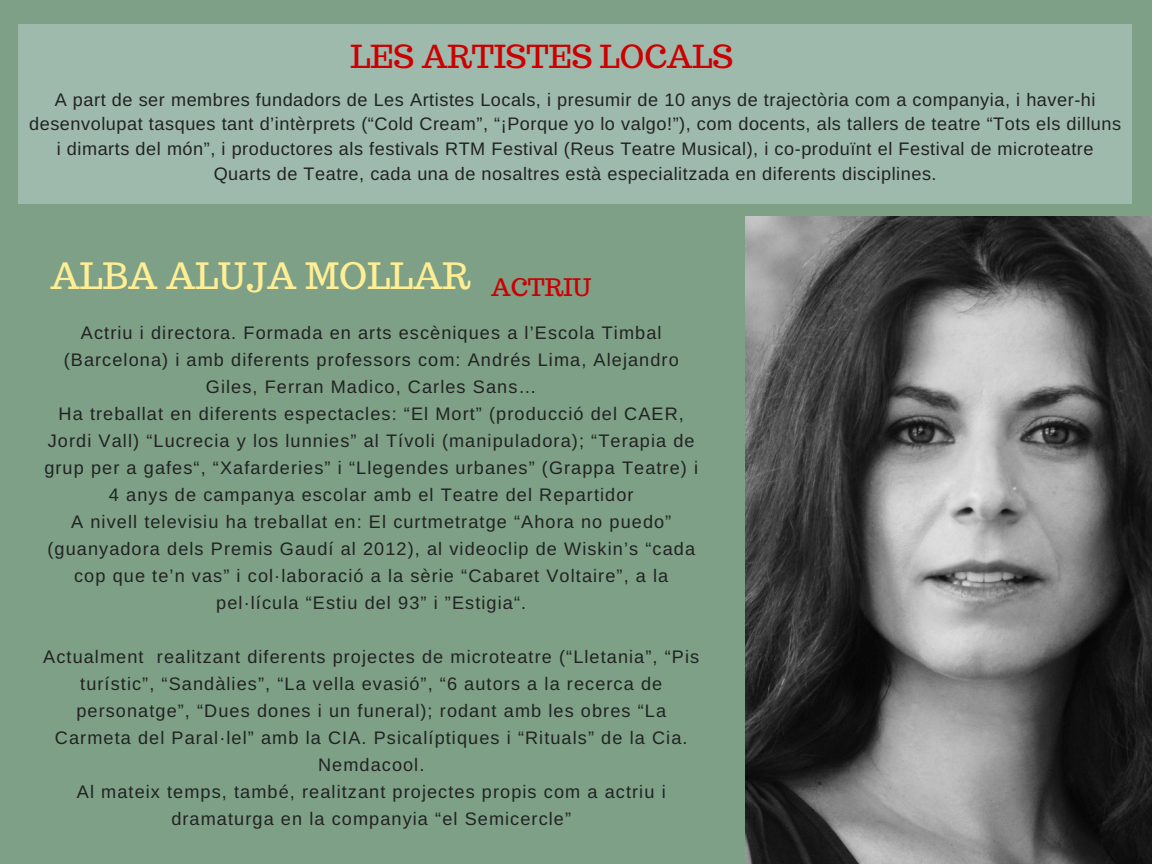
<style>
.page{position:relative;width:1152px;height:864px;background:#7da086}
.page>*{position:absolute;margin:0;border:0;box-sizing:border-box;transform-origin:0 0}
.t1{font:36.3px "Trocchi";color:#ffee94}
.t2{font:31.65px "Trocchi";color:#c00}
.t3{font:18.15px/27px "Arimo";letter-spacing:.06em;color:#222;text-align:center}
.t4{font:18.15px/24.8px "Arimo";letter-spacing:.03em;color:#222;text-align:center}
.s1{font-family:"Liberation Sans"}
</style>
<div class="page">
<img style="left:746px;top:216px;width:406px;height:648px">
<div style="left:18px;top:24px;width:1114px;height:180px;background:#9ebaad"></div>
<h2 class="t2" style="left:351px;top:35px;width:384px">LES ARTISTES LOCALS</h2>
<p class="t4" style="left:29px;top:87px;width:1094px">A part de ser membres fundadors de Les Artistes Locals, i presumir de 10 anys de trajectòria com a companyia, i haver-hi desenvolupat tasques tant d’intèrprets (“Cold Cream”, “¡Porque yo lo valgo!”), com docents, als tallers de teatre “Tots els dilluns i dimarts del món”, i productores als festivals RTM Festival (Reus Teatre Musical), i co-produïnt el Festival de microteatre Quarts de Teatre, cada una de nosaltres està especialitzada en diferents disciplines.</p>
<h1 class="t1" style="left:50px;top:252px;width:542px">ALBA ALUJA MOLLAR <sub>ACTRIU</sub></h1>
<p class="t3" style="left:44px;top:319px;width:655px">Actriu i directora. Formada en arts escèniques a l’Escola Timbal (Barcelona) i amb diferents professors com: Andrés Lima, Alejandro Giles, Ferran Madico, Carles Sans<span class="s1">…<br></span>Ha treballat en diferents espectacles: “El Mort” (producció del CAER, Jordi Vall) “Lucrecia y los lunnies” al Tívoli (manipuladora); “Terapia de grup per a gafes“, “Xafarderies” i “Llegendes urbanes” (Grappa Teatre) i 4 anys de campanya escolar amb el Teatre del Repartidor<br>A nivell televisiu ha treballat en: El curtmetratge “Ahora no puedo” (guanyadora dels Premis Gaudí al 2012), al videoclip de Wiskin’s “cada cop que te’n vas” i col·laboració a la sèrie “Cabaret Voltaire”, a la pel·lícula “Estiu del 93” i ”Estigia“.</p>
<p class="t3" style="left:43px;top:643px;width:658px">Actualment realitzant diferents projectes de microteatre (“Lletania”, “Pis turístic”, “Sandàlies”, “La vella evasió”, “6 autors a la recerca de personatge”, “Dues dones i un funeral); rodant amb les obres “La Carmeta del Paral·lel” amb la CIA. Psicalíptiques i “Rituals” de la Cia.<br>Nemdacool.<br>Al mateix temps, també, realitzant projectes propis com a actriu i dramaturga en la companyia “el Semicercle”</p>
</div>
